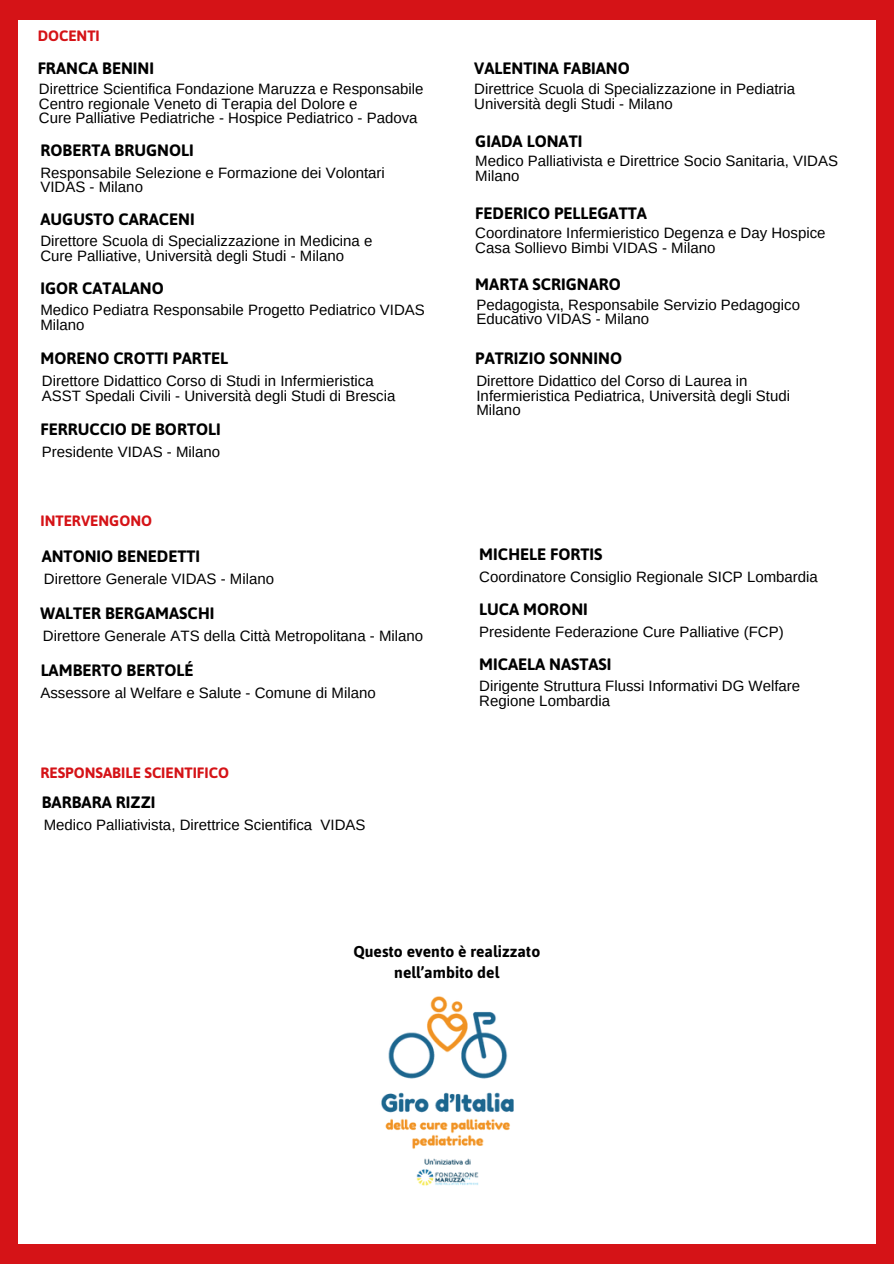
<style>
.page{position:relative;width:894px;height:1264px;background:#fff}
.page>*{position:absolute;margin:0;border:0;box-sizing:border-box;transform-origin:0 0}
.t1{font:700 16.5px "Asap";color:#000}
.t2{font:700 15.75px/21.3px "Asap";color:#000;text-align:center}
.t3{font:15px/14.7px "Arimo";color:#000}
.t4{font:700 15px "Asap";color:#d51317}
</style>
<div class="page">
<div style="left:0;top:0;width:893px;height:1263px;background:#d51317"></div>
<div style="left:18px;top:20px;width:857px;height:1223px;background:#fff"></div>
<img style="left:381px;top:996px;width:133px;height:190px">
<h1 class="t4" style="left:38px;top:26px;width:64px">DOCENTI</h1>
<h3 class="t1" style="left:38px;top:57px;width:118px">FRANCA BENINI</h3>
<h1 class="t3" style="left:39px;top:82px;width:386px">Direttrice Scientifica Fondazione Maruzza e Responsabile<br>Centro regionale Veneto di Terapia del Dolore e<br>Cure Palliative Pediatriche - Hospice Pediatrico - Padova</h1>
<h1 class="t1" style="left:40px;top:140px;width:155px">ROBERTA BRUGNOLI</h1>
<p class="t3" style="left:40px;top:165px;width:346px">Responsabile Selezione e Formazione dei Volontari<br>VIDAS - Milano</p>
<h1 class="t1" style="left:40px;top:208px;width:156px">AUGUSTO CARACENI</h1>
<p class="t3" style="left:40px;top:233px;width:333px">Direttore Scuola di Specializzazione in Medicina e<br>Cure Palliative, Università degli Studi - Milano</p>
<h1 class="t1" style="left:474px;top:57px;width:157px">VALENTINA FABIANO</h1>
<h1 class="t3" style="left:474px;top:82px;width:322px">Direttrice Scuola di Specializzazione in Pediatria<br>Università degli Studi - Milano</h1>
<h1 class="t1" style="left:475px;top:130px;width:109px">GIADA LONATI</h1>
<p class="t3" style="left:475px;top:154px;width:364px">Medico Palliativista e Direttrice Socio Sanitaria, VIDAS<br>Milano</p>
<h1 class="t1" style="left:475px;top:202px;width:173px">FEDERICO PELLEGATTA</h1>
<p class="t3" style="left:475px;top:225px;width:352px">Coordinatore Infermieristico Degenza e Day Hospice<br>Casa Sollievo Bimbi VIDAS - Milano</p>
<h3 class="t1" style="left:40px;top:277px;width:125px">IGOR CATALANO</h3>
<h1 class="t1" style="left:475px;top:273px;width:147px">MARTA SCRIGNARO</h1>
<p class="t3" style="left:40px;top:302px;width:386px">Medico Pediatra Responsabile Progetto Pediatrico VIDAS<br>Milano</p>
<p class="t3" style="left:476px;top:297px;width:325px">Pedagogista, Responsabile Servizio Pedagogico<br>Educativo VIDAS - Milano</p>
<p class="t1" style="left:40px;top:347px;width:189px">MORENO CROTTI PARTEL</p>
<p class="t3" style="left:42px;top:373px;width:355px">Direttore Didattico Corso di Studi in Infermieristica<br>ASST Spedali Civili - Università degli Studi di Brescia</p>
<h1 class="t1" style="left:40px;top:418px;width:182px">FERRUCCIO DE BORTOLI</h1>
<p class="t3" style="left:42px;top:444px;width:180px">Presidente VIDAS - Milano</p>
<h1 class="t4" style="left:40px;top:511px;width:113px">INTERVENGONO</h1>
<h1 class="t1" style="left:42px;top:545px;width:160px">ANTONIO BENEDETTI</h1>
<h1 class="t3" style="left:44px;top:571px;width:231px">Direttore Generale VIDAS - Milano</h1>
<h1 class="t1" style="left:40px;top:602px;width:175px">WALTER BERGAMASCHI</h1>
<h3 class="t3" style="left:43px;top:628px;width:382px">Direttore Generale ATS della Città Metropolitana - Milano</h3>
<h1 class="t1" style="left:41px;top:659px;width:154px">LAMBERTO BERTOLÉ</h1>
<h3 class="t3" style="left:40px;top:685px;width:337px">Assessore al Welfare e Salute - Comune di Milano</h3>
<h1 class="t4" style="left:40px;top:762px;width:190px">RESPONSABILE SCIENTIFICO</h1>
<h1 class="t1" style="left:42px;top:791px;width:115px">BARBARA RIZZI</h1>
<p class="t3" style="left:44px;top:817px;width:323px">Medico Palliativista, Direttrice Scientifica VIDAS</p>
<h1 class="t1" style="left:475px;top:347px;width:148px">PATRIZIO SONNINO</h1>
<p class="t3" style="left:476px;top:373px;width:315px">Direttore Didattico del Corso di Laurea in<br>Infermieristica Pediatrica, Università degli Studi<br>Milano</p>
<h1 class="t1" style="left:479px;top:543px;width:125px">MICHELE FORTIS</h1>
<p class="t3" style="left:479px;top:569px;width:340px">Coordinatore Consiglio Regionale SICP Lombardia</p>
<h3 class="t1" style="left:479px;top:598px;width:110px">LUCA MORONI</h3>
<p class="t3" style="left:479px;top:624px;width:306px">Presidente Federazione Cure Palliative (FCP)</p>
<h1 class="t1" style="left:479px;top:652px;width:134px">MICAELA NASTASI</h1>
<p class="t3" style="left:479px;top:679px;width:322px">Dirigente Struttura Flussi Informativi DG Welfare<br>Regione Lombardia</p>
<h1 class="t2" style="left:353px;top:940px;width:188px">Questo evento è realizzato nell’ambito del</h1>
</div>
